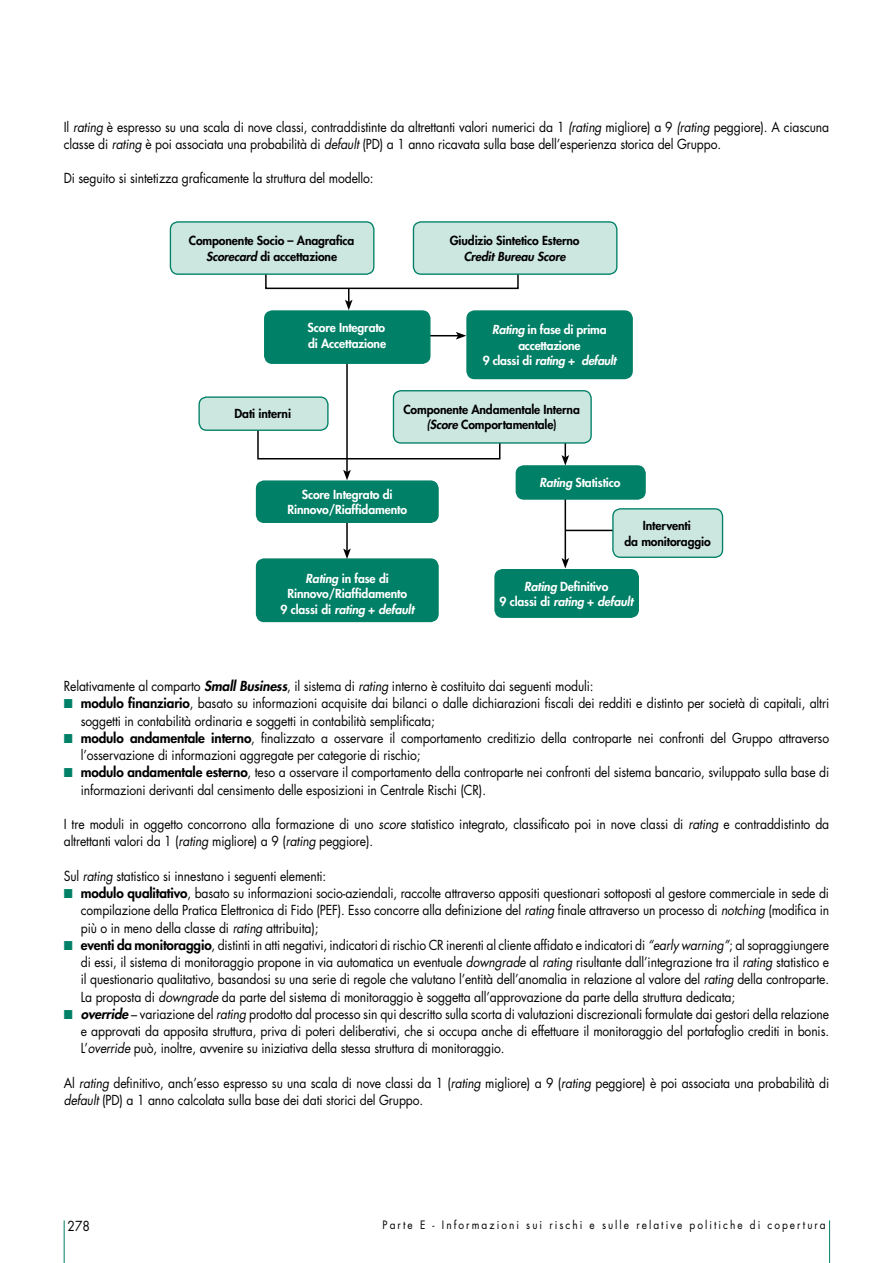
<style>
.page{position:relative;width:893px;height:1263px;background:#fff}
.page>*{position:absolute;margin:0;border:0;box-sizing:border-box;transform-origin:0 0}
.t1{font:13.5px/17.2px "Futura";letter-spacing:-.01em;color:#000;scale:.9 1}
.t2{font:800 12.15px/15.6px "Futura";letter-spacing:-.01em;color:#fff;text-align:center}
.t3{font:800 12.15px/15.6px "Futura";letter-spacing:-.01em;color:#000;text-align:center}
.t4{font:italic 800 12.15px "Futura";letter-spacing:-.01em;color:#000}
.t5{font:11.25px "Futura";letter-spacing:.2em;color:#000;scale:.9 1}
.s1{font-style:italic}
.s2{font-weight:800;font-style:italic}
.s3{font-weight:800}
</style>
<div class="page">
<hr style="left:64px;top:1220px;width:1px;height:43px;background:#008066">
<hr style="left:829px;top:1220px;width:1px;height:43px;background:#008066">
<div style="left:257px;top:559px;width:181px;height:62px;background:#008066;border-radius:8px"></div>
<div style="left:256px;top:558px;width:183px;height:64px;border:1px solid #008066;border-radius:8px"></div>
<div style="left:467px;top:311px;width:165px;height:68px;background:#008066;border-radius:8px"></div>
<div style="left:466px;top:310px;width:167px;height:69px;border:1px solid #008066;border-radius:8px"></div>
<div style="left:495px;top:570px;width:143px;height:47px;background:#008066;border-radius:8px"></div>
<div style="left:494px;top:569px;width:145px;height:49px;border:1px solid #008066;border-radius:8px"></div>
<svg style="left:265px;top:265px;width:254px;height:45px"></svg>
<hr style="left:427px;top:335px;width:31px;height:1px;background:#000">
<svg style="left:456px;top:332px;width:10px;height:8px"></svg>
<svg style="left:257px;top:427px;width:244px;height:33px"></svg>
<div style="left:199px;top:397px;width:129px;height:33px;background:#cce6e0;border-radius:8px"></div>
<div style="left:198px;top:396px;width:131px;height:35px;border:1px solid #008066;border-radius:8px"></div>
<hr style="left:346px;top:356px;width:2px;height:116px;background:#000">
<svg style="left:343px;top:470px;width:8px;height:10px"></svg>
<hr style="left:346px;top:521px;width:2px;height:30px;background:#000">
<svg style="left:343px;top:548px;width:8px;height:11px"></svg>
<div style="left:257px;top:481px;width:181px;height:41px;background:#008066;border-radius:8px"></div>
<div style="left:256px;top:480px;width:183px;height:43px;border:1px solid #008066;border-radius:8px"></div>
<svg style="left:561px;top:444px;width:8px;height:21px"></svg>
<hr style="left:565px;top:497px;width:1px;height:63px;background:#000">
<svg style="left:561px;top:558px;width:8px;height:10px"></svg>
<div style="left:393px;top:391px;width:198px;height:52px;background:#cce6e0;border-radius:8px"></div>
<div style="left:393px;top:390px;width:199px;height:54px;border:1px solid #008066;border-radius:8px"></div>
<div style="left:516px;top:466px;width:129px;height:33px;background:#008066;border-radius:8px"></div>
<div style="left:516px;top:465px;width:130px;height:35px;border:1px solid #008066;border-radius:8px"></div>
<hr style="left:566px;top:530px;width:52px;height:1px;background:#000">
<div style="left:613px;top:509px;width:109px;height:48px;background:#cce6e0;border-radius:8px"></div>
<div style="left:612px;top:508px;width:111px;height:50px;border:1px solid #008066;border-radius:8px"></div>
<div style="left:170px;top:222px;width:204px;height:52px;background:#cce6e0;border-radius:8px"></div>
<div style="left:170px;top:221px;width:204px;height:54px;border:1px solid #008066;border-radius:8px"></div>
<div style="left:413px;top:222px;width:204px;height:52px;background:#cce6e0;border-radius:8px"></div>
<div style="left:413px;top:221px;width:204px;height:54px;border:1px solid #008066;border-radius:8px"></div>
<div style="left:265px;top:311px;width:165px;height:52px;background:#008066;border-radius:8px"></div>
<div style="left:264px;top:310px;width:166px;height:54px;border:1px solid #008066;border-radius:8px"></div>
<p class="t1" style="left:64px;top:118px;width:852px">Il <span class="s1">rating</span> è espresso su una scala di nove classi, contraddistinte da altrettanti valori numerici da 1 <span class="s1">(rating</span> migliore) a 9 <span class="s1">(rating</span> peggiore). A ciascuna classe di <span class="s1">rating</span> è poi associata una probabilità di <span class="s1">default</span> (PD) a 1 anno ricavata sulla base dell’esperienza storica del Gruppo.</p>
<p class="t1" style="left:64px;top:170px;width:346px">Di seguito si sintetizza graficamente la struttura del modello:</p>
<p class="t3" style="left:189px;top:233px;width:167px">Componente Socio – Anagrafica<br><span class="s1">Scorecard</span> di accettazione</p>
<p class="t3" style="left:450px;top:233px;width:131px">Giudizio Sintetico Esterno</p>
<p class="t4" style="left:464px;top:248px;width:103px">Credit Bureau Score</p>
<p class="t2" style="left:308px;top:320px;width:80px;text-align:left">Score Integrato di Accettazione</p>
<p class="t3" style="left:235px;top:406px;width:58px">Dati interni</p>
<p class="t2" style="left:483px;top:322px;width:135px"><span class="s1">Rating</span> in fase di prima accettazione<br>9 classi di <span class="s1">rating</span> + <span class="s1">default</span></p>
<p class="t3" style="left:403px;top:401px;width:178px">Componente Andamentale Interna <span class="s1">(Score</span> Comportamentale)</p>
<p class="t2" style="left:287px;top:486px;width:121px">Score Integrato di<br>Rinnovo/Riaffidamento</p>
<p class="t2" style="left:280px;top:570px;width:135px"><span class="s1">Rating</span> in fase di<br>Rinnovo/Riaffidamento<br>9 classi di <span class="s1">rating</span> + <span class="s1">default</span></p>
<p class="t2" style="left:539px;top:475px;width:83px"><span class="s1">Rating</span> Statistico</p>
<p class="t3" style="left:624px;top:517px;width:88px">Interventi<br>da monitoraggio</p>
<p class="t2" style="left:499px;top:578px;width:135px"><span class="s1">Rating</span> Definitivo<br>9 classi di <span class="s1">rating</span> + <span class="s1">default</span></p>
<p class="t1" style="left:81px;top:678px;width:833px;text-indent:-17px">Relativamente al comparto <span class="s2">Small Business</span>, il sistema di <span class="s1">rating</span> interno è costituito dai seguenti moduli:<br><span class="s3">modulo finanziario</span>, basato su informazioni acquisite dai bilanci o dalle dichiarazioni fiscali dei redditi e distinto per società di capitali, altri soggetti in contabilità ordinaria e soggetti in contabilità semplificata;<br><span class="s3">modulo andamentale interno</span>, finalizzato a osservare il comportamento creditizio della controparte nei confronti del Gruppo attraverso l’osservazione di informazioni aggregate per categorie di rischio;<br><span class="s3">modulo andamentale esterno</span>, teso a osservare il comportamento della controparte nei confronti del sistema bancario, sviluppato sulla base di informazioni derivanti dal censimento delle esposizioni in Centrale Rischi (CR).</p>
<p class="t1" style="left:64px;top:816px;width:852px">I tre moduli in oggetto concorrono alla formazione di uno <span class="s1">score</span> statistico integrato, classificato poi in nove classi di <span class="s1">rating</span> e contraddistinto da altrettanti valori da 1 (<span class="s1">rating</span> migliore) a 9 (<span class="s1">rating</span> peggiore).</p>
<p class="t1" style="left:81px;top:867px;width:833px;text-indent:-17px">Sul <span class="s1">rating</span> statistico si innestano i seguenti elementi:<br><span class="s3">modulo qualitativo</span>, basato su informazioni socio-aziendali, raccolte attraverso appositi questionari sottoposti al gestore commerciale in sede di compilazione della Pratica Elettronica di Fido (PEF). Esso concorre alla definizione del <span class="s1">rating</span> finale attraverso un processo di <span class="s1">notching</span> (modifica in più o in meno della classe di <span class="s1">rating</span> attribuita);<br><span class="s3">eventi da monitoraggio</span>, distinti in atti negativi, indicatori di rischio CR inerenti al cliente affidato e indicatori di <span class="s1">“early warning”</span>; al sopraggiungere di essi, il sistema di monitoraggio propone in via automatica un eventuale <span class="s1">downgrade</span> al <span class="s1">rating</span> risultante dall’integrazione tra il <span class="s1">rating</span> statistico e il questionario qualitativo, basandosi su una serie di regole che valutano l’entità dell’anomalia in relazione al valore del <span class="s1">rating</span> della controparte.<br>La proposta di <span class="s1">downgrade</span> da parte del sistema di monitoraggio è soggetta all’approvazione da parte della struttura dedicata;<br><span class="s2">override</span> – variazione del <span class="s1">rating</span> prodotto dal processo sin qui descritto sulla scorta di valutazioni discrezionali formulate dai gestori della relazione e approvati da apposita struttura, priva di poteri deliberativi, che si occupa anche di effettuare il monitoraggio del portafoglio crediti in bonis.<br>L’<span class="s1">override</span> può, inoltre, avvenire su iniziativa della stessa struttura di monitoraggio.</p>
<p class="t1" style="left:64px;top:1074px;width:852px">Al <span class="s1">rating</span> definitivo, anch’esso espresso su una scala di nove classi da 1 (<span class="s1">rating</span> migliore) a 9 (<span class="s1">rating</span> peggiore) è poi associata una probabilità di <span class="s1">default</span> (PD) a 1 anno calcolata sulla base dei dati storici del Gruppo.</p>
<p class="t1" style="left:68px;top:1217px;width:26px">278</p>
<p class="t5" style="left:383px;top:1218px;width:494px">Parte E - Informazioni sui rischi e sulle relative politiche di copertura</p>
</div>
